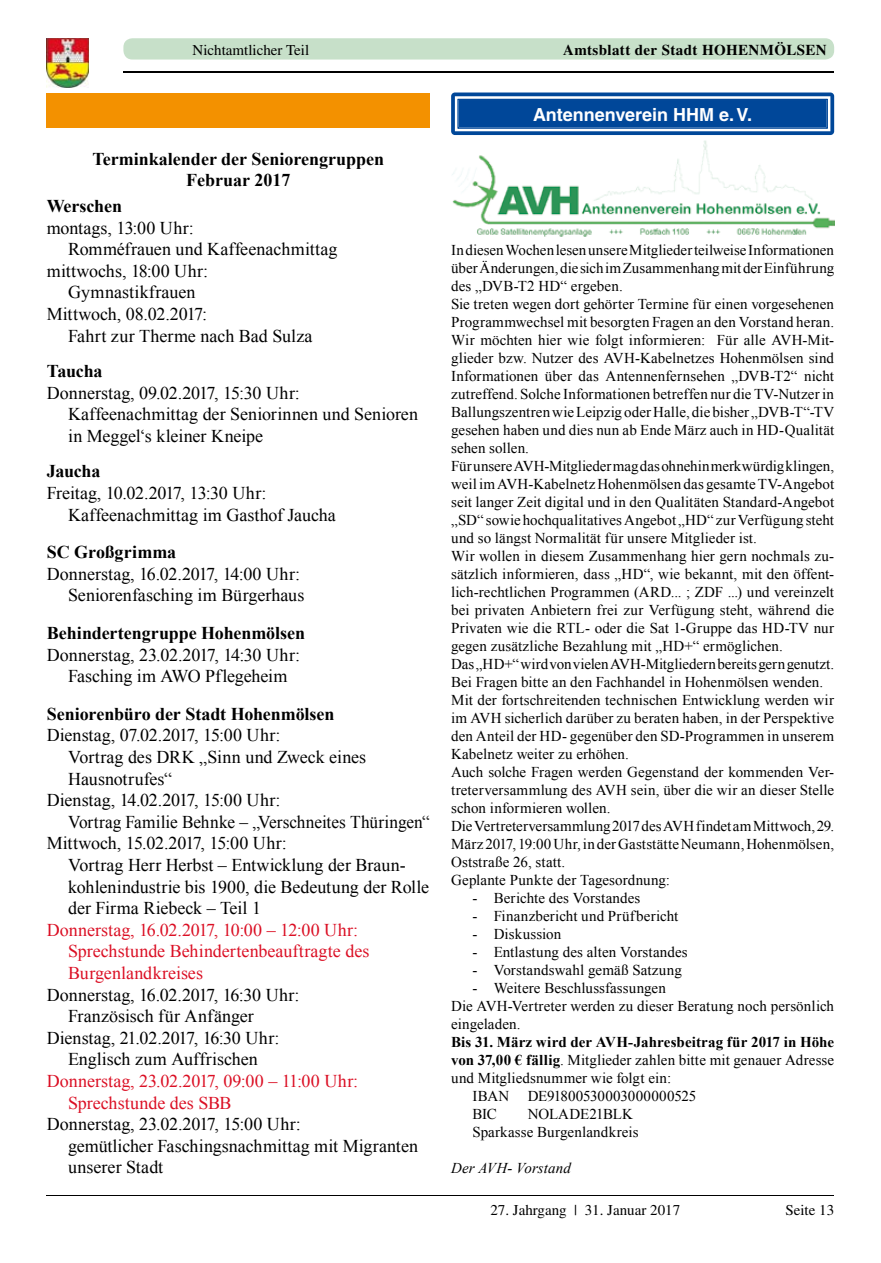
<style>
.page{position:relative;width:881px;height:1263px;background:#fff}
.page>*{position:absolute;margin:0;border:0;box-sizing:border-box;transform-origin:0 0}
.t1{font:18px/21.6px "Times New Roman";letter-spacing:-.005em;color:#000}
.t2{font:18px/21.6px "Times New Roman";color:#db0f24}
.t3{font:700 18px/21.6px "Times New Roman";letter-spacing:-.005em;color:#000;text-align:center}
.t4{font:18px "Times New Roman";letter-spacing:-.005em;color:#000;scale:.96 1}
.t5{font:700 18px "Helvetica";color:#fff}
.t6{font:15px/18px "Times New Roman";letter-spacing:.005em;color:#000}
.t7{font:15px "Times";color:#000}
.t8{font:700 15px "Times New Roman";letter-spacing:.005em;color:#000}
.t9{font:700 15px "Times";letter-spacing:.025em;color:#000}
.t10{font:italic 15px "Times New Roman";letter-spacing:.005em;color:#000}
.s1{font-weight:700}
</style>
<div class="page">
<div style="left:123px;top:38px;width:710px;height:22px;background:#c7e0c9;border-radius:9px"></div>
<img style="left:47px;top:38px;width:42px;height:49px">
<hr style="left:47px;top:1195px;width:786px;height:1px;background:#000">
<hr style="left:123px;top:71px;width:710px;height:1px;background:#000">
<div style="left:46px;top:93px;width:383px;height:35px;background:#f39100"></div>
<img style="left:452px;top:140px;width:381px;height:96px">
<svg style="left:451px;top:93px;width:382px;height:42px;background:#215fa6"></svg>
<p class="t7" style="left:192px;top:41px;width:118px">Nichtamtlicher Teil</p>
<p class="t9" style="left:563px;top:41px;width:265px">Amtsblatt der Stadt HOHENMÖLSEN</p>
<p class="t3" style="left:92px;top:147px;width:293px">Terminkalender der Seniorengruppen<br>Februar 2017</p>
<p class="t3" style="left:47px;top:195px;width:77px">Werschen</p>
<p class="t1" style="left:47px;top:216px;width:148px">montags, 13:00 Uhr:</p>
<p class="t1" style="left:68px;top:238px;width:271px">Romméfrauen und Kaffeenachmittag</p>
<p class="t1" style="left:47px;top:260px;width:163px">mittwochs, 18:00 Uhr:</p>
<p class="t1" style="left:68px;top:281px;width:129px">Gymnastikfrauen</p>
<p class="t1" style="left:47px;top:303px;width:162px">Mittwoch, 08.02.2017:</p>
<p class="t1" style="left:68px;top:324px;width:246px">Fahrt zur Therme nach Bad Sulza</p>
<p class="t3" style="left:47px;top:360px;width:57px">Taucha</p>
<p class="t1" style="left:68px;top:382px;width:351px;text-indent:-21px">Donnerstag, 09.02.2017, 15:30 Uhr:<br>Kaffeenachmittag der Seniorinnen und Senioren in Meggel‘s kleiner Kneipe</p>
<p class="t3" style="left:47px;top:460px;width:55px">Jaucha</p>
<p class="t1" style="left:68px;top:482px;width:269px;text-indent:-21px">Freitag, 10.02.2017, 13:30 Uhr:<br>Kaffeenachmittag im Gasthof Jaucha</p>
<p class="t3" style="left:47px;top:541px;width:131px">SC Großgrimma</p>
<p class="t1" style="left:47px;top:563px;width:259px;text-align:right">Donnerstag, 16.02.2017, 14:00 Uhr:<br>Seniorenfasching im Bürgerhaus</p>
<p class="t3" style="left:47px;top:622px;width:260px">Behindertengruppe Hohenmölsen</p>
<p class="t1" style="left:47px;top:643px;width:254px;text-align:center">Donnerstag, 23.02.2017, 14:30 Uhr:<br>Fasching im AWO Pflegeheim</p>
<p class="t3" style="left:47px;top:702px;width:289px">Seniorenbüro der Stadt Hohenmölsen</p>
<p class="t1" style="left:47px;top:724px;width:235px">Dienstag, 07.02.2017, 15:00 Uhr:</p>
<p class="t1" style="left:68px;top:746px;width:299px">Vortrag des DRK „Sinn und Zweck eines</p>
<p class="t1" style="left:68px;top:767px;width:106px">Hausnotrufes“</p>
<p class="t1" style="left:47px;top:789px;width:235px">Dienstag, 14.02.2017, 15:00 Uhr:</p>
<p class="t4" style="left:68px;top:810px;width:378px">Vortrag Familie Behnke – „Verschneites Thüringen“</p>
<p class="t1" style="left:47px;top:832px;width:241px">Mittwoch, 15.02.2017, 15:00 Uhr:</p>
<p class="t1" style="left:68px;top:854px;width:339px">Vortrag Herr Herbst – Entwicklung der Braun-</p>
<p class="t1" style="left:68px;top:875px;width:362px">kohlenindustrie bis 1900, die Bedeutung der Rolle</p>
<p class="t1" style="left:68px;top:897px;width:194px">der Firma Riebeck – Teil 1</p>
<p class="t2" style="left:68px;top:919px;width:303px;text-indent:-21px">Donnerstag, 16.02.2017, 10:00 – 12:00 Uhr:<br>Sprechstunde Behindertenbeauftragte des<br>Burgenlandkreises</p>
<p class="t1" style="left:47px;top:983px;width:254px">Donnerstag, 16.02.2017, 16:30 Uhr:</p>
<p class="t1" style="left:68px;top:1005px;width:187px">Französisch für Anfänger</p>
<p class="t1" style="left:47px;top:1027px;width:234px">Dienstag, 21.02.2017, 16:30 Uhr:</p>
<p class="t1" style="left:68px;top:1048px;width:191px">Englisch zum Auffrischen</p>
<p class="t2" style="left:68px;top:1070px;width:291px;text-indent:-21px">Donnerstag, 23.02.2017, 09:00 – 11:00 Uhr:<br>Sprechstunde des SBB</p>
<p class="t1" style="left:68px;top:1113px;width:351px;text-indent:-21px">Donnerstag, 23.02.2017, 15:00 Uhr:<br>gemütlicher Faschingsnachmittag mit Migranten unserer Stadt</p>
<p class="t5" style="left:533px;top:103px;width:221px">Antennenverein HHM e. V.</p>
<p class="t6" style="left:451px;top:240px;width:384px">In diesen Wochen lesen unsere Mitglieder teilweise Informationen über Änderungen, die sich im Zusammenhang mit der Einführung des „DVB-T2 HD“ ergeben.<br>Sie treten wegen dort gehörter Termine für einen vorgesehenen Programmwechsel mit besorgten Fragen an den Vorstand heran.<br>Wir möchten hier wie folgt informieren: Für alle AVH-Mit&shy;glieder bzw. Nutzer des AVH-Kabelnetzes Hohenmölsen sind Informationen über das Antennenfernsehen „DVB-T2“ nicht zutreffend. Solche Informationen betreffen nur die TV-Nutzer in Ballungszentren wie Leipzig oder Halle, die bisher „DVB-T“-TV gesehen haben und dies nun ab Ende März auch in HD-Qualität sehen sollen.<br>Für unsere AVH-Mitglieder mag das ohnehin merkwürdig klingen, weil im AVH-Kabelnetz Hohenmölsen das gesamte TV-Angebot seit langer Zeit digital und in den Qualitäten Standard-Angebot „SD“ sowie hochqualitatives Angebot „HD“ zur Verfügung steht und so längst Normalität für unsere Mitglieder ist.<br>Wir wollen in diesem Zusammenhang hier gern nochmals zu&shy;sätzlich informieren, dass „HD“, wie bekannt, mit den öffent&shy;lich-rechtlichen Programmen (ARD... ; ZDF ...) und vereinzelt bei privaten Anbietern frei zur Verfügung steht, während die Privaten wie die RTL- oder die Sat 1-Gruppe das HD-TV nur gegen zusätzliche Bezahlung mit „HD+“ ermöglichen.<br>Das „HD+“ wird von vielen AVH-Mitgliedern bereits gern genutzt.<br>Bei Fragen bitte an den Fachhandel in Hohenmölsen wenden.<br>Mit der fortschreitenden technischen Entwicklung werden wir im AVH sicherlich darüber zu beraten haben, in der Perspektive den Anteil der HD- gegenüber den SD-Programmen in unserem Kabelnetz weiter zu erhöhen.<br>Auch solche Fragen werden Gegenstand der kommenden Ver&shy;treterversammlung des AVH sein, über die wir an dieser Stelle schon informieren wollen.<br>Die Vertreterversammlung 2017 des AVH findet am Mittwoch, 29.<br>März 2017, 19:00 Uhr, in der Gaststätte Neumann, Hohenmölsen, Oststraße 26, statt.<br>Geplante Punkte der Tagesordnung:</p>
<p class="t6" style="left:472px;top:888px;width:169px">- Berichte des Vorstandes</p>
<p class="t6" style="left:472px;top:906px;width:207px">- Finanzbericht und Prüfbericht</p>
<p class="t6" style="left:472px;top:924px;width:90px">- Diskussion</p>
<p class="t6" style="left:472px;top:942px;width:217px">- Entlastung des alten Vorstandes</p>
<p class="t6" style="left:472px;top:960px;width:211px">- Vorstandswahl gemäß Satzung</p>
<p class="t6" style="left:451px;top:978px;width:384px;text-indent:21px">- Weitere Beschlussfassungen<br>Die AVH-Vertreter werden zu dieser Beratung noch persönlich eingeladen.</p>
<p class="t8" style="left:451px;top:1031px;width:384px">Bis 31. März wird der AVH-Jahresbeitrag für 2017 in Höhe</p>
<p class="t6" style="left:451px;top:1050px;width:384px"><span class="s1">von 37,00 € fällig</span>. Mitglieder zahlen bitte mit genauer Adresse</p>
<p class="t6" style="left:451px;top:1068px;width:221px">und Mitgliedsnummer wie folgt ein:</p>
<p class="t6" style="left:472px;top:1086px;width:225px">IBAN DE91800530003000000525</p>
<p class="t6" style="left:472px;top:1104px;width:26px">BIC</p>
<p class="t6" style="left:472px;top:1104px;width:168px;text-indent:55px">NOLADE21BLK<br>Sparkasse Burgenlandkreis</p>
<p class="t10" style="left:451px;top:1157px;width:121px">Der AVH- Vorstand</p>
<p class="t7" style="left:490px;top:1202px;width:191px">27. Jahrgang | 31. Januar 2017</p>
<p class="t7" style="left:785px;top:1202px;width:50px">Seite 13</p>
</div>
